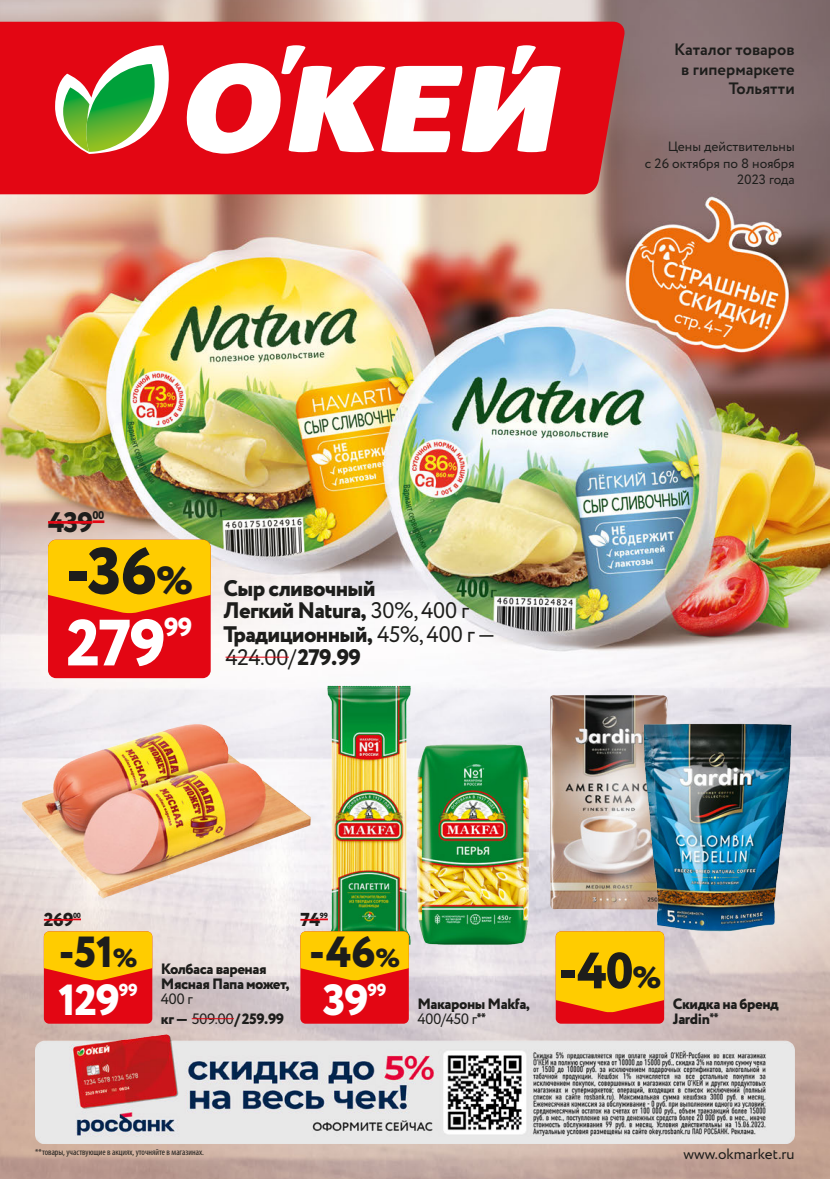
<style>
.page{position:relative;width:830px;height:1179px;background:#fff}
.page>*{position:absolute;margin:0;border:0;box-sizing:border-box;transform-origin:0 0}
.t1{font:800 65.25px "Circe";color:#1d1d1b}
.t2{font:800 65.25px "Circe";color:#fff}
.t3{font:800 51px "Circe";color:#1d1d1b}
.t4{font:800 43.5px "Circe";color:#1d1d1b}
.t5{font:800 43.5px "Circe";color:#fff}
.t6{font:800 28.2px "Circe";color:#1d1d1b}
.t7{font:800 26.1px "Circe";color:#fff}
.t8{font:800 22.5px/23.2px "Circe";letter-spacing:-.03em;color:#1d1d1b}
.t9{font:22.5px "Circe";color:#1d1d1b}
.t10{font:800 18.75px "Circe";color:#1d1d1b}
.t11{font:800 17.4px "Circe";color:#fff}
.t12{font:700 16.5px/19.8px "Circe";color:#1d1d1b;text-align:right}
.t13{font:800 15px/15px "Circe";letter-spacing:-.03em;color:#1d1d1b}
.t14{font:15px "Circe";color:#1d1d1b}
.t15{font:13.5px/16.2px "Circe";color:#1d1d1b;text-align:right}
.t16{font:800 11.25px "Circe";color:#1d1d1b}
.t17{font:condensed 9px "Myriad Pro";color:#1d1d1b}
.t18{font:800 7.5px "Circe";color:#1d1d1b}
.s1{font-size:39.15px}
.s2{font-weight:400}
.s3{font-weight:800}
.s4{font-size:26.1px}
.s5{font-size:30.6px}
.s6{font-family:"PT Sans";font-weight:700;font-stretch:condensed}
</style>
<div class="page">
<img style="left:0;top:0;width:830px;height:1179px">
<hr style="left:226px;top:657px;width:63px;height:1px;background:#e30613">
<div style="left:48px;top:540px;width:163px;height:138px;background:#e30613;border-radius:8px"></div>
<svg style="left:48px;top:540px;width:163px;height:73px;background:#fbb402"></svg>
<hr style="left:48px;top:521px;width:44px;height:3px;background:#e30613">
<svg style="left:92px;top:520px;width:12px;height:3px"></svg>
<img style="left:292px;top:684px;width:208px;height:261px">
<img style="left:404px;top:733px;width:137px;height:212px">
<div style="left:300px;top:931px;width:109px;height:92px;background:#e30613;border-radius:5px"></div>
<svg style="left:300px;top:931px;width:109px;height:49px;background:#fab403"></svg>
<svg style="left:300px;top:918px;width:28px;height:2px"></svg>
<img style="left:550px;top:695px;width:32px;height:214px">
<img style="left:582px;top:682px;width:214px;height:270px">
<div style="left:556px;top:931px;width:108px;height:92px;background:#e30613;border-radius:5px"></div>
<svg style="left:556px;top:931px;width:108px;height:81px;background:#fcbd02"></svg>
<img style="left:22px;top:719px;width:289px;height:181px">
<hr style="left:192px;top:1018px;width:42px;height:1px;background:#e30613">
<div style="left:44px;top:931px;width:108px;height:92px;background:#e30613;border-radius:5px"></div>
<svg style="left:44px;top:931px;width:108px;height:49px;background:#fbb503"></svg>
<svg style="left:44px;top:918px;width:37px;height:2px"></svg>
<div style="left:0;top:22px;width:624px;height:172px;background:#e30613"></div>
<svg style="left:186px;top:45px;width:375px;height:109px"></svg>
<svg style="left:55px;top:43px;width:114px;height:111px"></svg>
<img style="left:35px;top:1033px;width:759px;height:110px">
<p class="t12" style="left:674px;top:40px;width:122px">Каталог товаров в гипермаркете<br>Тольятти</p>
<h3 class="t6" style="left:48px;top:503px;width:47px">439</h3>
<p class="t16" style="left:92px;top:507px;width:13px">00</p>
<h1 class="t1" style="left:66px;top:527px;width:129px">-36<span class="s1">%</span></h1>
<h3 class="t7" style="left:164px;top:609px;width:30px">99</h3>
<h1 class="t2" style="left:66px;top:599px;width:101px">279</h1>
<h3 class="t8" style="left:223px;top:577px;width:274px">Сыр сливочный<br>Легкий Natura, <span class="s2">30%, 400 г<br></span>Традиционный, <span class="s2">45%, 400 г —</span></h3>
<h3 class="t9" style="left:226px;top:642px;width:137px">424.00/<span class="s3">279.99</span></h3>
<p class="t15" style="left:645px;top:139px;width:151px">Цены действительны<br>с 26 октября по 8 ноября<br>2023 года</p>
<p class="t10" style="left:44px;top:907px;width:31px">269</p>
<p class="t18" style="left:73px;top:910px;width:9px">00</p>
<h3 class="t4" style="left:59px;top:923px;width:80px">-51<span class="s4">%</span></h3>
<p class="t11" style="left:119px;top:978px;width:20px">99</p>
<h3 class="t5" style="left:58px;top:970px;width:63px">129</h3>
<p class="t10" style="left:300px;top:907px;width:21px">74</p>
<p class="t18" style="left:320px;top:910px;width:10px">99</p>
<h3 class="t4" style="left:309px;top:923px;width:93px">-46<span class="s4">%</span></h3>
<p class="t13" style="left:161px;top:962px;width:131px">Колбаса вареная<br>Мясная Папа может,</p>
<h2 class="t3" style="left:558px;top:936px;width:105px">-40<span class="s5">%</span></h2>
<p class="t14" style="left:161px;top:989px;width:34px">400 г</p>
<p class="t11" style="left:367px;top:978px;width:20px">99</p>
<h3 class="t5" style="left:323px;top:970px;width:48px">39</h3>
<p class="t13" style="left:417px;top:997px;width:114px">Макароны Маkfa,</p>
<p class="t14" style="left:417px;top:1008px;width:70px">400/450 г<span class="s6">**</span></p>
<p class="t13" style="left:161px;top:1012px;width:125px">кг — <span class="s2">509.00</span>/259.99</p>
<p class="t13" style="left:673px;top:997px;width:108px">Скидка на бренд<br>Jardin<span class="s6">**</span></p>
<p class="t17" style="left:35px;top:1146px;width:170px">**товары, участвующие в акциях, уточняйте в магазинах.</p>
<p class="t14" style="left:684px;top:1144px;width:113px">www.okmarket.ru</p>
</div>
